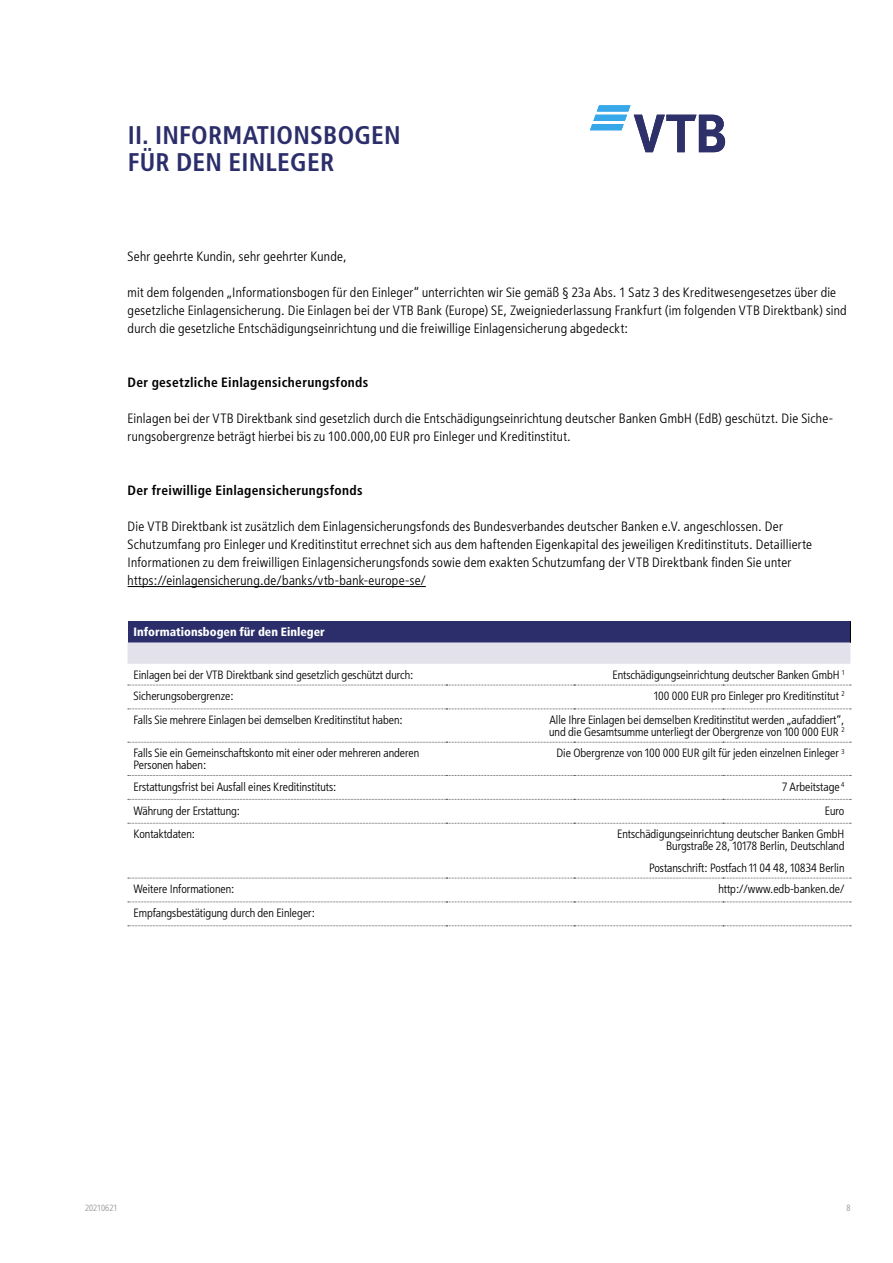
<style>
.page{position:relative;width:893px;height:1263px;background:#fff}
.page>*{position:absolute;margin:0;border:0;box-sizing:border-box;transform-origin:0 0}
.t1{font:600 25.5px/27px "VTB Group Cond";letter-spacing:.01em;color:#2b2e6a}
.t2{font:300 13.5px/18px "VTB Group Cond";letter-spacing:.02em;color:#000}
.t3{font:600 13.5px "VTB Group Cond";letter-spacing:.025em;color:#000}
.t4{font:300 12px/12px "VTB Group Cond";color:#000}
.t5{font:700 12px "VTB Group Cond";color:#fff}
.t6{font:300 9px "VTB Group Cond";color:#939393}
</style>
<div class="page">
<svg style="left:590px;top:105px;width:135px;height:47px"></svg>
<hr style="left:128px;top:586px;width:298px;height:1px;background:#000">
<svg style="left:128px;top:621px;width:723px;height:43px;background:#8787aa"></svg>
<svg style="left:128px;top:685px;width:723px;height:1px"></svg>
<svg style="left:128px;top:709px;width:723px;height:1px"></svg>
<svg style="left:128px;top:742px;width:723px;height:1px"></svg>
<svg style="left:128px;top:775px;width:723px;height:1px"></svg>
<svg style="left:128px;top:799px;width:723px;height:1px"></svg>
<svg style="left:128px;top:823px;width:723px;height:1px"></svg>
<svg style="left:128px;top:878px;width:723px;height:1px"></svg>
<svg style="left:128px;top:902px;width:723px;height:1px"></svg>
<svg style="left:128px;top:925px;width:723px;height:1px"></svg>
<h1 class="t1" style="left:128px;top:121px;width:275px">II. INFORMATIONSBOGEN<br>FÜR DEN EINLEGER</h1>
<p class="t2" style="left:128px;top:247px;width:221px">Sehr geehrte Kundin, sehr geehrter Kunde,</p>
<p class="t2" style="left:128px;top:283px;width:721px">mit dem folgenden „Informationsbogen für den Einleger“ unterrichten wir Sie gemäß § 23a Abs. 1 Satz 3 des Kreditwesengesetzes über die gesetzliche Einlagensicherung. Die Einlagen bei der VTB Bank (Europe) SE, Zweigniederlassung Frankfurt (im folgenden VTB Direktbank) sind durch die gesetzliche Entschädigungseinrichtung und die freiwillige Einlagensicherung abgedeckt:</p>
<p class="t3" style="left:128px;top:374px;width:242px">Der gesetzliche Einlagensicherungsfonds</p>
<p class="t2" style="left:128px;top:409px;width:707px">Einlagen bei der VTB Direktbank sind gesetzlich durch die Entschädigungseinrichtung deutscher Banken GmbH (EdB) geschützt. Die Siche&shy;rungsobergrenze beträgt hierbei bis zu 100.000,00 EUR pro Einleger und Kreditinstitut.</p>
<p class="t3" style="left:128px;top:482px;width:237px">Der freiwillige Einlagensicherungsfonds</p>
<p class="t2" style="left:128px;top:517px;width:686px">Die VTB Direktbank ist zusätzlich dem Einlagensicherungsfonds des Bundesverbandes deutscher Banken e.V. angeschlossen. Der Schutzumfang pro Einleger und Kreditinstitut errechnet sich aus dem haftenden Eigenkapital des jeweiligen Kreditinstituts. Detaillierte Informationen zu dem freiwilligen Einlagensicherungsfonds sowie dem exakten Schutzumfang der VTB Direktbank finden Sie unter https://einlagensicherung.de/banks/vtb-bank-europe-se/</p>
<p class="t5" style="left:134px;top:624px;width:193px">Informationsbogen für den Einleger</p>
<p class="t4" style="left:134px;top:668px;width:281px">Einlagen bei der VTB Direktbank sind gesetzlich geschützt durch:</p>
<p class="t4" style="left:613px;top:668px;width:233px">Entschädigungseinrichtung deutscher Banken GmbH <sup>1</sup></p>
<p class="t4" style="left:134px;top:690px;width:102px">Sicherungsobergrenze:</p>
<p class="t4" style="left:654px;top:690px;width:192px">100 000 EUR pro Einleger pro Kreditinstitut <sup>2</sup></p>
<p class="t4" style="left:134px;top:714px;width:271px">Falls Sie mehrere Einlagen bei demselben Kreditinstitut haben:</p>
<p class="t4" style="left:549px;top:714px;width:297px">Alle Ihre Einlagen bei demselben Kreditinstitut werden „aufaddiert“, und die Gesamtsumme unterliegt der Obergrenze von 100 000 EUR <sup>2</sup></p>
<p class="t4" style="left:134px;top:747px;width:287px">Falls Sie ein Gemeinschaftskonto mit einer oder mehreren anderen<br>Personen haben:</p>
<p class="t4" style="left:556px;top:747px;width:290px">Die Obergrenze von 100 000 EUR gilt für jeden einzelnen Einleger <sup>3</sup></p>
<p class="t4" style="left:134px;top:780px;width:204px">Erstattungsfrist bei Ausfall eines Kreditinstituts:</p>
<p class="t4" style="left:782px;top:780px;width:64px">7 Arbeitstage <sup>4</sup></p>
<p class="t4" style="left:134px;top:804px;width:108px">Währung der Erstattung:</p>
<p class="t4" style="left:825px;top:804px;width:21px">Euro</p>
<p class="t4" style="left:134px;top:828px;width:63px">Kontaktdaten:</p>
<p class="t4" style="left:617px;top:828px;width:229px;text-align:right">Entschädigungseinrichtung deutscher Banken GmbH<br>Burgstraße 28, 10178 Berlin, Deutschland</p>
<p class="t4" style="left:649px;top:861px;width:197px">Postanschrift: Postfach 11 04 48, 10834 Berlin</p>
<p class="t4" style="left:134px;top:883px;width:102px">Weitere Informationen:</p>
<p class="t4" style="left:718px;top:883px;width:128px">http://www.edb-banken.de/</p>
<p class="t4" style="left:134px;top:907px;width:183px">Empfangsbestätigung durch den Einleger:</p>
<p class="t6" style="left:85px;top:1202px;width:34px">20210621</p>
<p class="t6" style="left:846px;top:1202px;width:6px">8</p>
</div>
